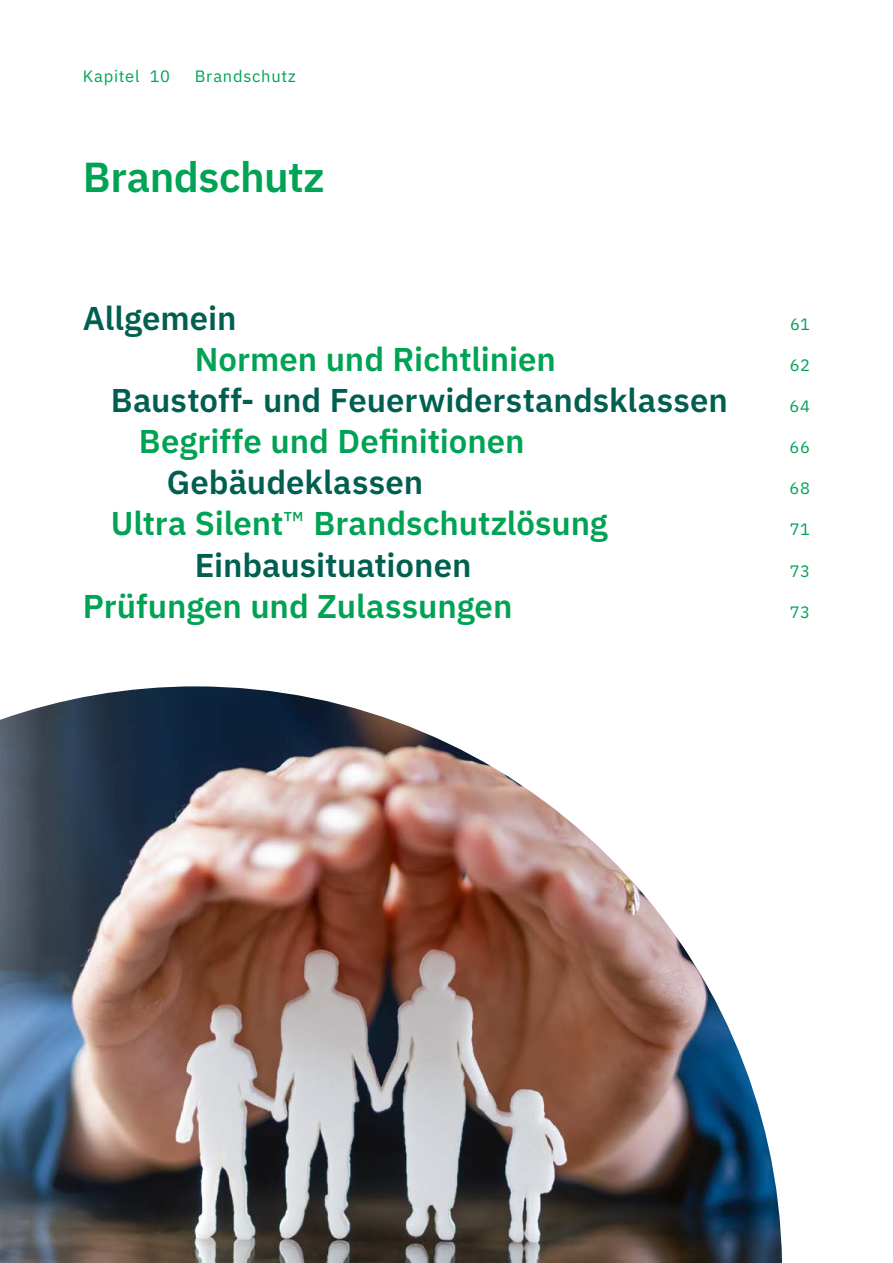
<style>
.page{position:relative;width:893px;height:1263px;background:#fff}
.page>*{position:absolute;margin:0;border:0;box-sizing:border-box;transform-origin:0 0}
.t1{font:600 42px "IBM Plex Sans";letter-spacing:-.01em;color:#00a254}
.t2{font:600 33px "IBM Plex Sans";color:#00a254}
.t3{font:600 33px "IBM Plex Sans";color:#005f50}
.t4{font:16.5px "IBM Plex Sans";letter-spacing:.045em;color:#00a254}
.s1{font-weight:400}
</style>
<div class="page">
<img style="left:0;top:686px;width:782px;height:577px">
<p class="t4" style="left:83px;top:64px;width:89px">Kapitel 10</p>
<p class="t4" style="left:195px;top:64px;width:103px">Brandschutz</p>
<p class="t1" style="left:83px;top:144px;width:243px">Brandschutz</p>
<p class="t3" style="left:83px;top:292px;width:155px">Allgemein</p>
<p class="t2" style="left:195px;top:333px;width:363px">Normen und Richtlinien</p>
<p class="t3" style="left:111px;top:374px;width:618px">Baustoff- und Feuerwiderstandsklassen</p>
<p class="t2" style="left:139px;top:415px;width:387px">Begriffe und Definitionen</p>
<p class="t3" style="left:167px;top:457px;width:258px">Gebäudeklassen</p>
<p class="t2" style="left:111px;top:498px;width:499px">Ultra Silent<span class="s1">™</span> Brandschutzlösung</p>
<p class="t3" style="left:195px;top:539px;width:278px">Einbausituationen</p>
<p class="t2" style="left:83px;top:580px;width:431px">Prüfungen und Zulassungen</p>
<p class="t4" style="left:790px;top:311px;width:22px">61</p>
<p class="t4" style="left:790px;top:352px;width:22px">62</p>
<p class="t4" style="left:789px;top:393px;width:22px">64</p>
<p class="t4" style="left:789px;top:435px;width:22px">66</p>
<p class="t4" style="left:789px;top:476px;width:22px">68</p>
<p class="t4" style="left:790px;top:517px;width:22px">71</p>
<p class="t4" style="left:790px;top:558px;width:22px">73</p>
<p class="t4" style="left:790px;top:599px;width:22px">73</p>
</div>
